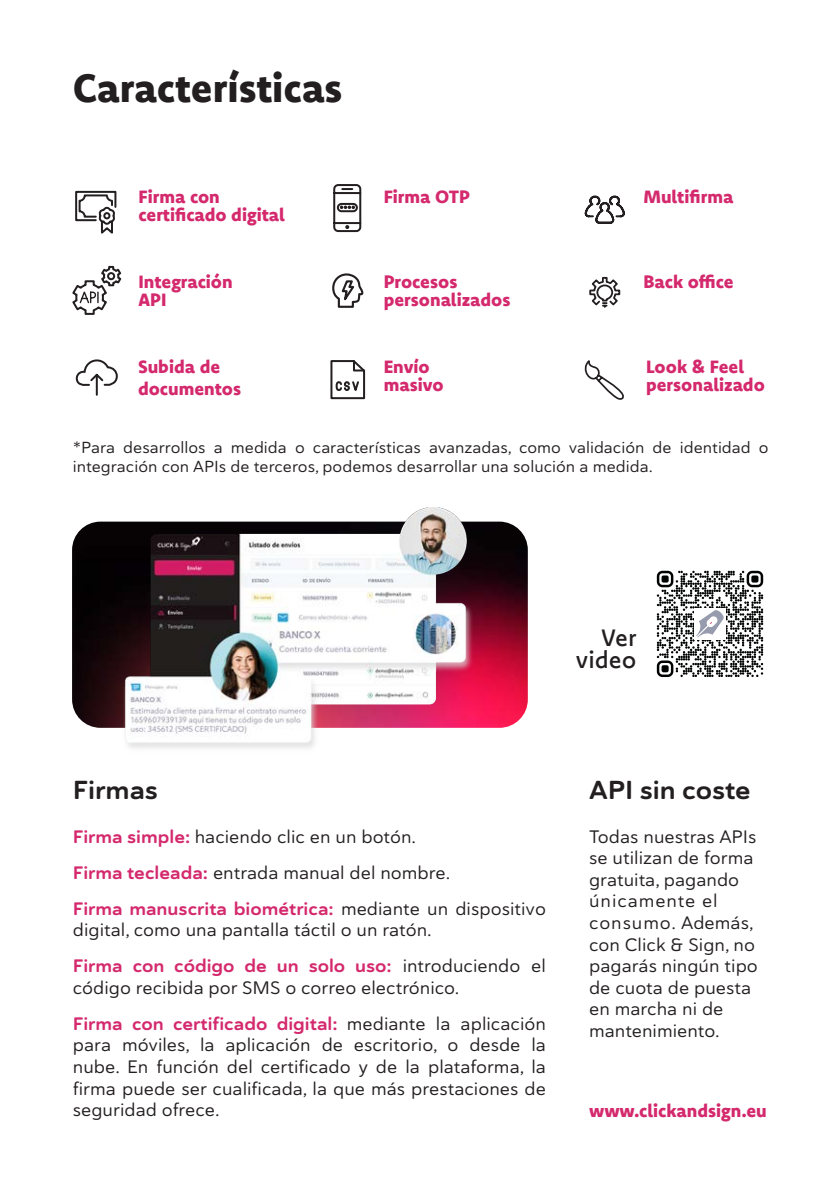
<style>
.page{position:relative;width:840px;height:1191px;background:#fff}
.page>*{position:absolute;margin:0;border:0;box-sizing:border-box;transform-origin:0 0}
.t1{font:800 40px "Komet";color:#231f20}
.t2{font:700 expanded 26px "Haboro Soft";color:#231f20}
.t3{font:500 24px "Komet";color:#231f20}
.t4{font:expanded 18px/21.6px "Haboro Soft";color:#231f20}
.t5{font:800 18px/18px "Komet";color:#d4296d}
.t6{font:expanded 16px/19.2px "Haboro Soft";color:#231f20}
.s1{font-weight:700;color:#d4296d}
</style>
<div class="page">
<img style="left:72px;top:521px;width:455px;height:207px">
<svg style="left:584px;top:195px;width:40px;height:29px"></svg>
<svg style="left:75px;top:359px;width:43px;height:37px"></svg>
<svg style="left:72px;top:265px;width:50px;height:50px"></svg>
<svg style="left:333px;top:184px;width:29px;height:49px"></svg>
<svg style="left:589px;top:276px;width:31px;height:31px"></svg>
<svg style="left:330px;top:360px;width:36px;height:40px"></svg>
<svg style="left:656px;top:571px;width:106px;height:106px"></svg>
<svg style="left:332px;top:273px;width:32px;height:35px"></svg>
<svg style="left:584px;top:360px;width:40px;height:40px"></svg>
<svg style="left:75px;top:190px;width:42px;height:44px"></svg>
<img style="left:120px;top:507px;width:355px;height:242px">
<p class="t1" style="left:73px;top:62px;width:271px">Características</p>
<p class="t5" style="left:138px;top:188px;width:148px">Firma con certificado digital</p>
<p class="t5" style="left:383px;top:188px;width:88px">Firma OTP</p>
<p class="t5" style="left:643px;top:188px;width:91px">Multifirma</p>
<p class="t5" style="left:138px;top:272px;width:96px">Integración</p>
<p class="t5" style="left:138px;top:290px;width:30px">API</p>
<p class="t5" style="left:138px;top:357px;width:84px">Subida de</p>
<p class="t5" style="left:138px;top:379px;width:104px">documentos</p>
<p class="t5" style="left:383px;top:272px;width:128px">Procesos personalizados</p>
<p class="t5" style="left:643px;top:272px;width:92px">Back office</p>
<p class="t5" style="left:383px;top:357px;width:61px">Envío masivo</p>
<p class="t5" style="left:645px;top:357px;width:120px">Look &amp; Feel personalizado</p>
<p class="t6" style="left:73px;top:437px;width:697px">*Para desarrollos a medida o características avanzadas, como validación de identidad o integración con APIs de terceros, podemos desarrollar una solución a medida.</p>
<p class="t3" style="left:601px;top:622px;width:37px">Ver</p>
<p class="t3" style="left:575px;top:644px;width:62px">video</p>
<p class="t2" style="left:73px;top:773px;width:87px">Firmas</p>
<p class="t4" style="left:73px;top:825px;width:344px"><span class="s1">Firma simple:</span> haciendo clic en un botón.</p>
<p class="t4" style="left:73px;top:861px;width:379px"><span class="s1">Firma tecleada:</span> entrada manual del nombre.</p>
<p class="t4" style="left:73px;top:897px;width:474px"><span class="s1">Firma manuscrita biométrica:</span> mediante un dispositivo digital, como una pantalla táctil o un ratón.</p>
<p class="t4" style="left:73px;top:955px;width:474px"><span class="s1">Firma con código de un solo uso:</span> introduciendo el código recibida por SMS o correo electrónico.</p>
<p class="t4" style="left:73px;top:1012px;width:474px;text-align:justify"><span class="s1">Firma con certificado digital:</span> mediante la aplicación para móviles, la aplicación de escritorio, o desde la nube. En función del certificado y de la plataforma, la firma puede ser cualificada, la que más prestaciones de seguridad ofrece.</p>
<p class="t2" style="left:588px;top:773px;width:163px">API sin coste</p>
<p class="t4" style="left:588px;top:825px;width:170px">Todas nuestras APIs se utilizan de forma gratuita, pagando únicamente el consumo. Además, con Click &amp; Sign, no pagarás ningún tipo de cuota de puesta en marcha ni de mantenimiento.</p>
<p class="t5" style="left:588px;top:1101px;width:179px">www.clickandsign.eu</p>
</div>
